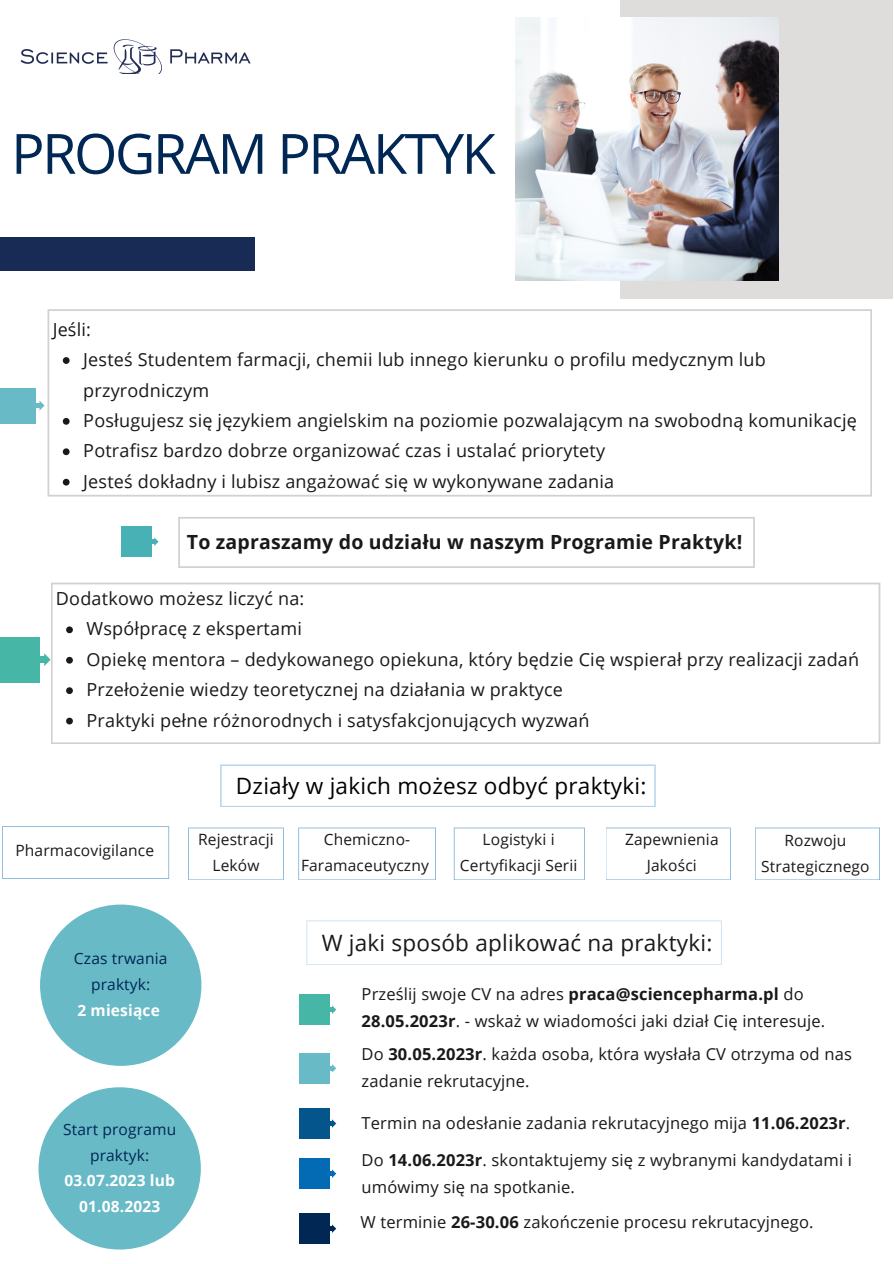
<style>
.page{position:relative;width:894px;height:1264px;background:#fff}
.page>*{position:absolute;margin:0;border:0;box-sizing:border-box;transform-origin:0 0}
.t1{font:55.5px "Open Sans";letter-spacing:-.045em;color:#012755}
.t2{font:22.5px "Open Sans";letter-spacing:.01em;color:#000}
.t3{font:22.5px "Open Sans";letter-spacing:.01em;color:#191919}
.t4{font:700 19.5px "Open Sans";letter-spacing:.01em;color:#191919}
.t5{font:18px/30.5px "Open Sans";letter-spacing:.01em;color:#191919}
.t6{font:16.5px/27px "Open Sans";letter-spacing:.01em;color:#191919}
.t7{font:15.6px/26px "Open Sans";letter-spacing:.01em;color:#191919;text-align:center}
.t8{font:15.6px/26px "Open Sans";letter-spacing:.01em;color:#012755;text-align:center}
.t9{font:700 15.6px/26px "Open Sans";letter-spacing:.01em;color:#fff;text-align:center}
.s1{font-weight:700}
</style>
<div class="page">
<div style="left:620px;top:0;width:272px;height:298px;background:#dfdddc"></div>
<img style="left:515px;top:17px;width:263px;height:263px">
<div style="left:0;top:237px;width:254px;height:33px;background:#182b54"></div>
<svg style="left:47px;top:309px;width:824px;height:187px"></svg>
<div style="left:0;top:388px;width:36px;height:35px;background:#68bac6"></div>
<svg style="left:36px;top:400px;width:8px;height:10px"></svg>
<svg style="left:178px;top:517px;width:576px;height:51px"></svg>
<svg style="left:51px;top:582px;width:829px;height:162px"></svg>
<div style="left:299px;top:1158px;width:30px;height:30px;background:#026bb3"></div>
<svg style="left:329px;top:1169px;width:7px;height:8px"></svg>
<div style="left:0;top:637px;width:40px;height:45px;background:#46b6a6"></div>
<svg style="left:44px;top:653px;width:7px;height:13px"></svg>
<div style="left:39px;top:656px;width:6px;height:7px;background:#46b6a6"></div>
<div style="left:299px;top:1213px;width:30px;height:30px;background:#012755"></div>
<svg style="left:329px;top:1224px;width:7px;height:8px"></svg>
<div style="left:299px;top:1108px;width:30px;height:30px;background:#04558c"></div>
<svg style="left:329px;top:1119px;width:7px;height:8px"></svg>
<svg style="left:306px;top:920px;width:415px;height:45px"></svg>
<div style="left:299px;top:1053px;width:30px;height:30px;background:#68bac6"></div>
<svg style="left:329px;top:1064px;width:7px;height:8px"></svg>
<img style="left:20px;top:39px;width:231px;height:35px">
<svg style="left:220px;top:764px;width:435px;height:43px"></svg>
<svg style="left:2px;top:826px;width:167px;height:52px"></svg>
<div style="left:38px;top:1087px;width:163px;height:162px;background:#68bac6;border-radius:50%"></div>
<svg style="left:63px;top:357px;width:7px;height:7px"></svg>
<svg style="left:63px;top:418px;width:7px;height:7px"></svg>
<svg style="left:63px;top:448px;width:7px;height:7px"></svg>
<svg style="left:63px;top:479px;width:7px;height:6px"></svg>
<svg style="left:66px;top:626px;width:7px;height:7px"></svg>
<svg style="left:66px;top:657px;width:7px;height:6px"></svg>
<svg style="left:66px;top:687px;width:7px;height:7px"></svg>
<svg style="left:66px;top:717px;width:7px;height:7px"></svg>
<div style="left:40px;top:904px;width:161px;height:161px;background:#68bac6;border-radius:50%"></div>
<div style="left:299px;top:994px;width:30px;height:30px;background:#46b6a6"></div>
<svg style="left:329px;top:1005px;width:7px;height:8px"></svg>
<div style="left:121px;top:526px;width:30px;height:31px;background:#48b1b5"></div>
<svg style="left:151px;top:537px;width:7px;height:9px"></svg>
<svg style="left:188px;top:827px;width:95px;height:53px"></svg>
<svg style="left:298px;top:827px;width:137px;height:53px"></svg>
<svg style="left:453px;top:827px;width:131px;height:53px"></svg>
<svg style="left:606px;top:827px;width:124px;height:53px"></svg>
<svg style="left:755px;top:827px;width:124px;height:53px"></svg>
<p class="t1" style="left:11px;top:114px;width:486px">PROGRAM PRAKTYK</p>
<p class="t5" style="left:53px;top:313px;width:40px">Jeśli:</p>
<p class="t5" style="left:83px;top:344px;width:683px">Jesteś Studentem farmacji, chemii lub innego kierunku o profilu medycznym lub przyrodniczym</p>
<p class="t5" style="left:83px;top:405px;width:774px">Posługujesz się językiem angielskim na poziomie pozwalającym na swobodną komunikację</p>
<p class="t5" style="left:83px;top:435px;width:523px">Potrafisz bardzo dobrze organizować czas i ustalać priorytety</p>
<p class="t5" style="left:83px;top:465px;width:532px">Jesteś dokładny i lubisz angażować się w wykonywane zadania</p>
<p class="t4" style="left:187px;top:528px;width:556px">To zapraszamy do udziału w naszym Programie Praktyk!</p>
<p class="t5" style="left:56px;top:583px;width:250px">Dodatkowo możesz liczyć na:</p>
<p class="t5" style="left:87px;top:613px;width:217px">Współpracę z ekspertami</p>
<p class="t5" style="left:87px;top:643px;width:773px">Opiekę mentora – dedykowanego opiekuna, który będzie Cię wspierał przy realizacji zadań</p>
<p class="t5" style="left:87px;top:674px;width:478px">Przełożenie wiedzy teoretycznej na działania w praktyce</p>
<p class="t5" style="left:87px;top:704px;width:504px">Praktyki pełne różnorodnych i satysfakcjonujących wyzwań</p>
<p class="t2" style="left:236px;top:769px;width:412px">Działy w jakich możesz odbyć praktyki:</p>
<p class="t7" style="left:198px;top:825px;width:77px">Rejestracji<br>Leków</p>
<p class="t7" style="left:301px;top:825px;width:129px">Chemiczno-<br>Faramaceutyczny</p>
<p class="t7" style="left:460px;top:825px;width:119px">Logistyki i<br>Certyfikacji Serii</p>
<p class="t7" style="left:15px;top:836px;width:140px">Pharmacovigilance</p>
<p class="t7" style="left:625px;top:825px;width:95px">Zapewnienia<br>Jakości</p>
<p class="t7" style="left:761px;top:827px;width:110px">Rozwoju<br>Strategicznego</p>
<p class="t8" style="left:74px;top:945px;width:95px">Czas trwania praktyk:</p>
<p class="t9" style="left:77px;top:997px;width:84px">2 miesiące</p>
<p class="t8" style="left:63px;top:1115px;width:115px">Start programu praktyk:</p>
<p class="t9" style="left:64px;top:1167px;width:112px">03.07.2023 lub<br>01.08.2023</p>
<p class="t3" style="left:321px;top:927px;width:392px">W jaki sposób aplikować na praktyki:</p>
<p class="t6" style="left:361px;top:980px;width:465px">Prześlij swoje CV na adres <span class="s1">praca@sciencepharma.pl</span> do<br><span class="s1">28.05.2023r</span>. - wskaż w wiadomości jaki dział Cię interesuje.</p>
<p class="t6" style="left:361px;top:1040px;width:491px">Do <span class="s1">30.05.2023r</span>. każda osoba, która wysłała CV otrzyma od nas zadanie rekrutacyjne.</p>
<p class="t6" style="left:361px;top:1108px;width:490px">Termin na odesłanie zadania rekrutacyjnego mija <span class="s1">11.06.2023r</span>.</p>
<p class="t6" style="left:361px;top:1145px;width:492px">Do <span class="s1">14.06.2023r</span>. skontaktujemy się z wybranymi kandydatami i umówimy się na spotkanie.</p>
<p class="t6" style="left:360px;top:1208px;width:454px">W terminie <span class="s1">26-30.06</span> zakończenie procesu rekrutacyjnego.</p>
</div>
